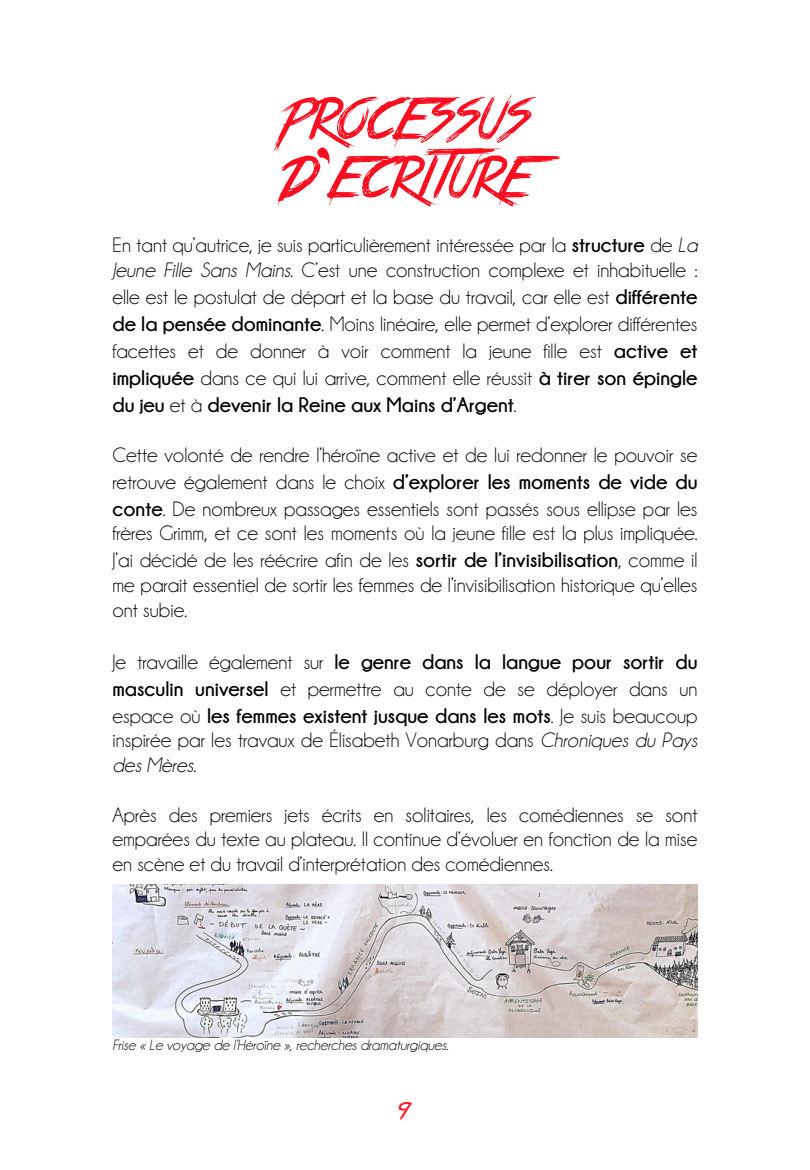
<style>
.page{position:relative;width:810px;height:1170px;background:#fff}
.page>*{position:absolute;margin:0;border:0;box-sizing:border-box;transform-origin:0 0}
.t1{font:60px/58.5px "True Lies";color:#fa0e1f}
.t2{font:21px/27px "Champagne Limousines";color:#000}
.t3{font:18px "True Lies";color:#fc131b}
.t4{font:italic 15px "Champagne Limousines";color:#000}
.s1{font-weight:700}
.s2{font-style:italic}
</style>
<div class="page">
<img style="left:112px;top:884px;width:586px;height:153px">
<p class="t1" style="left:278px;top:91px;width:289px">PROCESSUS<br>D’ECRITURE</p>
<h1 class="t2" style="left:112px;top:233px;width:586px;line-height:24.8px">En tant qu’autrice, je suis particulièrement intéressée par la <span class="s1">structure</span> de <span class="s2">La<br>Jeune Fille Sans Mains</span>. C’est une construction complexe et inhabituelle :</h1>
<h1 class="t2" style="left:112px;top:284px;width:586px;text-align:justify">elle est le postulat de départ et la base du travail, car elle est <span class="s1">différente de la pensée dominante</span>. Moins linéaire, elle permet d’explorer différentes facettes et de donner à voir comment la jeune fille est <span class="s1">active et impliquée</span> dans ce qui lui arrive, comment elle réussit <span class="s1">à tirer son épingle du jeu</span> et à <span class="s1">devenir la Reine aux Mains d’Argent</span>.</h1>
<h2 class="t2" style="left:112px;top:441px;width:586px;text-align:justify">Cette volonté de rendre l’héroïne active et de lui redonner le pouvoir se retrouve également dans le choix <span class="s1">d’explorer les moments de vide du conte</span>. De nombreux passages essentiels sont passés sous ellipse par les</h2>
<h2 class="t2" style="left:112px;top:520px;width:586px">frères Grimm, et ce sont les moments où la jeune fille est la plus impliquée.<br>J’ai décidé de les réécrire afin de les <span class="s1">sortir de l’invisibilisation</span>, comme il</h2>
<h2 class="t2" style="left:112px;top:573px;width:586px;line-height:24.8px">me parait essentiel de sortir les femmes de l’invisibilisation historique qu’elles ont subie.</h2>
<h2 class="t2" style="left:112px;top:648px;width:586px;text-align:justify">Je travaille également sur <span class="s1">le genre dans la langue pour sortir du masculin universel</span> et permettre au conte de se déployer dans un espace où <span class="s1">les femmes existent jusque dans les mots</span>. Je suis beaucoup</h2>
<h2 class="t2" style="left:112px;top:728px;width:586px;line-height:24.8px">inspirée par les travaux de Élisabeth Vonarburg dans <span class="s2">Chroniques du Pays des Mères</span>.</h2>
<h2 class="t2" style="left:112px;top:802px;width:586px;line-height:24.8px;text-align:justify">Après des premiers jets écrits en solitaires, les comédiennes se sont emparées du texte au plateau. Il continue d’évoluer en fonction de la mise en scène et du travail d’interprétation des comédiennes.</h2>
<h2 class="t4" style="left:112px;top:1037px;width:338px">Frise « Le voyage de l’Héroïne », recherches dramaturgiques.</h2>
<p class="t3" style="left:399px;top:1102px;width:13px">9</p>
</div>
